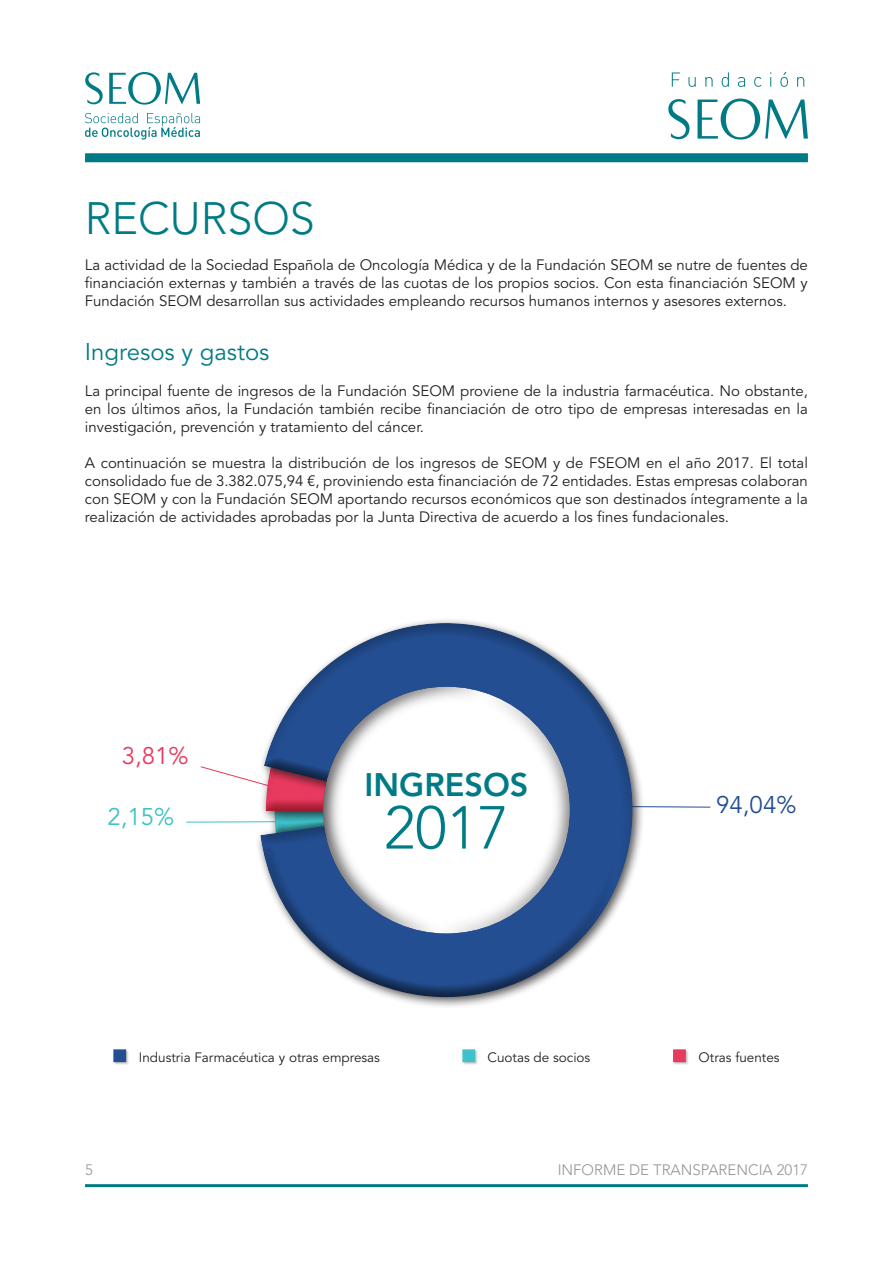
<style>
.page{position:relative;width:893px;height:1263px;background:#fff}
.page>*{position:absolute;margin:0;border:0;box-sizing:border-box;transform-origin:0 0}
.t1{font:300 60px "Avenir LT Std";color:#007b85}
.Default{font:300 45px "Avenir LT Std";color:#007b85}
.t2{font:800 32.4px "Avenir LT Std";color:#007b85}
.Default-2{font:24px "Avenir LT Std";color:#007b85}
.t3{font:24px "Avenir LT Std";color:#234e91}
.t4{font:24px "Avenir LT Std";color:#3fc1c9}
.t5{font:24px "Avenir LT Std";color:#e8395f}
.Default-3{font:15px/18px "Avenir LT Std";color:#231f20;text-align:justify}
.t6{font:300 15px "Avenir LT Std";color:#959494}
.t7{font:13.5px "Avenir LT Std";color:#231f20}
</style>
<div class="page">
<div style="left:85px;top:153px;width:723px;height:9px;background:#007b85"></div>
<hr style="left:85px;top:1184px;width:723px;height:3px;background:#007b85">
<svg style="left:85px;top:72px;width:18px;height:32px"></svg>
<svg style="left:109px;top:72px;width:91px;height:33px"></svg>
<svg style="left:85px;top:113px;width:115px;height:27px"></svg>
<svg style="left:672px;top:72px;width:8px;height:15px"></svg>
<svg style="left:688px;top:77px;width:8px;height:10px"></svg>
<svg style="left:705px;top:77px;width:8px;height:10px"></svg>
<svg style="left:722px;top:72px;width:7px;height:15px"></svg>
<svg style="left:738px;top:77px;width:7px;height:10px"></svg>
<svg style="left:754px;top:77px;width:7px;height:10px"></svg>
<svg style="left:770px;top:72px;width:1px;height:15px"></svg>
<svg style="left:780px;top:72px;width:8px;height:15px"></svg>
<svg style="left:797px;top:77px;width:7px;height:10px"></svg>
<svg style="left:697px;top:99px;width:111px;height:41px"></svg>
<svg style="left:668px;top:99px;width:21px;height:40px"></svg>
<div style="left:462px;top:1049px;width:17px;height:16px;background:#231f20;opacity:.3"></div>
<div style="left:462px;top:1049px;width:13px;height:13px;background:#3fc1c9;border:2px solid #3fc1c9"></div>
<div style="left:113px;top:1049px;width:17px;height:16px;background:#231f20;opacity:.3"></div>
<div style="left:113px;top:1049px;width:13px;height:13px;background:#234e91;border:2px solid #234e91"></div>
<div style="left:673px;top:1049px;width:16px;height:16px;background:#231f20;opacity:.3"></div>
<div style="left:673px;top:1049px;width:13px;height:13px;background:#e8395f;border:2px solid #e8395f"></div>
<svg style="left:675px;top:806px;width:36px;height:2px"></svg>
<svg style="left:218px;top:771px;width:383px;height:236px"></svg>
<svg style="left:243px;top:620px;width:432px;height:312px"></svg>
<div style="left:431px;top:685px;width:140px;height:249px;background:#231f20;opacity:.75"></div>
<div style="left:322px;top:685px;width:171px;height:249px;background:#231f20;opacity:.75"></div>
<p class="Default" style="left:85px;top:192px;width:232px">RECURSOS</p>
<p class="Default-3" style="left:85px;top:256px;width:725px">La actividad de la Sociedad Española de Oncología Médica y de la Fundación SEOM se nutre de fuentes de financiación externas y también a través de las cuotas de los propios socios. Con esta financiación SEOM y Fundación SEOM desarrollan sus actividades empleando recursos humanos internos y asesores externos.</p>
<p class="Default-2" style="left:85px;top:338px;width:186px">Ingresos y gastos</p>
<p class="Default-3" style="left:85px;top:382px;width:724px">La principal fuente de ingresos de la Fundación SEOM proviene de la industria farmacéutica. No obstante, en los últimos años, la Fundación también recibe financiación de otro tipo de empresas interesadas en la investigación, prevención y tratamiento del cáncer.</p>
<p class="Default-3" style="left:85px;top:454px;width:725px">A continuación se muestra la distribución de los ingresos de SEOM y de FSEOM en el año 2017. El total consolidado fue de 3.382.075,94 €, proviniendo esta financiación de 72 entidades. Estas empresas colaboran con SEOM y con la Fundación SEOM aportando recursos económicos que son destinados íntegramente a la realización de actividades aprobadas por la Junta Directiva de acuerdo a los fines fundacionales.</p>
<p class="t5" style="left:122px;top:742px;width:68px">3,81%</p>
<p class="t4" style="left:108px;top:803px;width:68px">2,15%</p>
<p class="t2" style="left:364px;top:766px;width:166px">INGRESOS</p>
<p class="t1" style="left:384px;top:793px;width:126px">2017</p>
<p class="t3" style="left:716px;top:791px;width:82px">94,04%</p>
<p class="t7" style="left:139px;top:1050px;width:243px">Industria Farmacéutica y otras empresas</p>
<p class="t7" style="left:488px;top:1050px;width:104px">Cuotas de socios</p>
<p class="t7" style="left:699px;top:1050px;width:83px">Otras fuentes</p>
<p class="t6" style="left:85px;top:1160px;width:9px">5</p>
<p class="t6" style="left:558px;top:1160px;width:252px">INFORME DE TRANSPARENCIA 2017</p>
</div>
